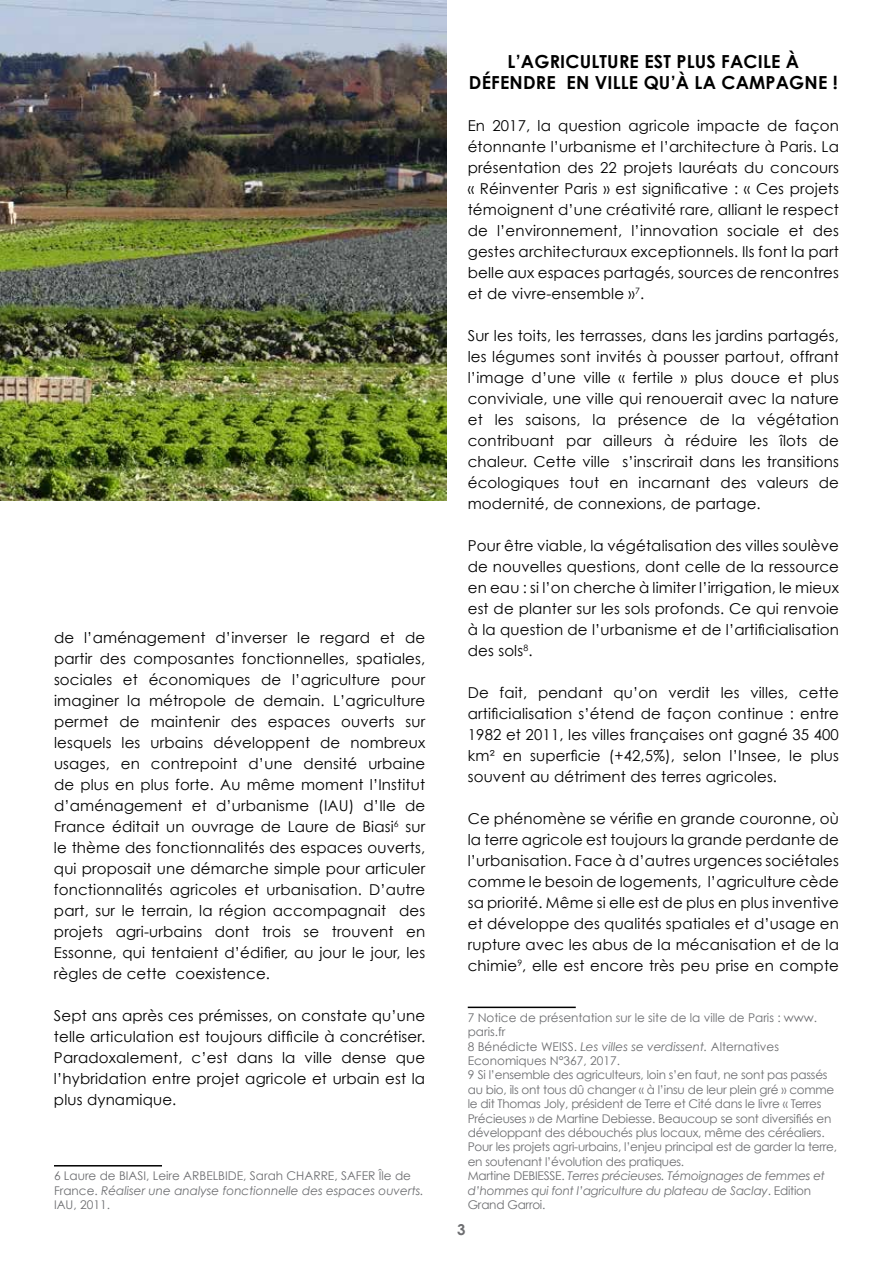
<style>
.page{position:relative;width:893px;height:1263px;background:#fff}
.page>*{position:absolute;margin:0;border:0;box-sizing:border-box;transform-origin:0 0}
.t1{font:700 18px "Century Gothic";letter-spacing:.01em;color:#000}
.t2{font:15px/21px "Century Gothic";letter-spacing:.01em;color:#000;text-align:justify}
.t3{font:700 15px "Century Gothic";color:#6d6e71}
.t4{font:12px/14.4px "Century Gothic";letter-spacing:-.02em;color:#6d6e71}
.t5{font:12px/14.4px "Century Gothic";color:#6d6e71}
.s1{font-style:italic}
</style>
<div class="page">
<hr style="left:54px;top:1165px;width:108px;height:1px;background:#000">
<hr style="left:468px;top:1006px;width:108px;height:2px;background:#000">
<img style="left:0;top:0;width:446px;height:501px">
<p class="t2" style="left:54px;top:627px;width:373px">de l’aménagement d’inverser le regard et de partir des composantes fonctionnelles, spatiales, sociales et économiques de l’agriculture pour imaginer la métropole de demain. L’agriculture permet de maintenir des espaces ouverts sur lesquels les urbains développent de nombreux usages, en contrepoint d’une densité urbaine de plus en plus forte. Au même moment l’Institut d’aménagement et d’urbanisme (IAU) d’Ile de France éditait un ouvrage de Laure de Biasi<sup>6</sup> sur le thème des fonctionnalités des espaces ouverts, qui proposait une démarche simple pour articuler fonctionnalités agricoles et urbanisation. D’autre part, sur le terrain, la région accompagnait des projets agri-urbains dont trois se trouvent en Essonne, qui tentaient d’édifier, au jour le jour, les règles de cette coexistence.</p>
<p class="t2" style="left:54px;top:1005px;width:373px">Sept ans après ces prémisses, on constate qu’une telle articulation est toujours difficile à concrétiser.<br>Paradoxalement, c’est dans la ville dense que l’hybridation entre projet agricole et urbain est la plus dynamique.</p>
<p class="t5" style="left:54px;top:1168px;width:371px">6 Laure de BIASI, Leire ARBELBIDE, Sarah CHARRE, SAFER Île de<br>France. <span class="s1">Réaliser une analyse fonctionnelle des espaces ouverts.<br></span>IAU, 2011.</p>
<p class="t1" style="left:508px;top:50px;width:39px">L’AGRICULTURE</p>
<p class="t1" style="left:644px;top:50px;width:109px">EST PLUS FACILE</p>
<p class="t1" style="left:786px;top:50px;width:15px">À</p>
<p class="t1" style="left:469px;top:71px;width:147px">DÉFENDRE EN VILLE</p>
<p class="t1" style="left:644px;top:71px;width:196px">QU’À LA CAMPAG NE !</p>
<p class="t2" style="left:468px;top:114px;width:373px">En 2017, la question agricole impacte de façon étonnante l’urbanisme et l’architecture à Paris. La présentation des 22 projets lauréats du concours « Réinventer Paris » est significative : « Ces projets témoignent d’une créativité rare, alliant le respect de l’environnement, l’innovation sociale et des gestes architecturaux exceptionnels. Ils font la part belle aux espaces partagés, sources de rencontres et de vivre-ensemble »<sup>7</sup>.</p>
<p class="t2" style="left:468px;top:324px;width:373px">Sur les toits, les terrasses, dans les jardins partagés, les légumes sont invités à pousser partout, offrant l’image d’une ville « fertile » plus douce et plus conviviale, une ville qui renouerait avec la nature et les saisons, la présence de la végétation contribuant par ailleurs à réduire les îlots de chaleur. Cette ville s’inscrirait dans les transitions écologiques tout en incarnant des valeurs de modernité, de connexions, de partage.</p>
<p class="t2" style="left:468px;top:534px;width:373px">Pour être viable, la végétalisation des villes soulève de nouvelles questions, dont celle de la ressource en eau : si l’on cherche à limiter l’irrigation, le mieux est de planter sur les sols profonds. Ce qui renvoie à la question de l’urbanisme et de l’artificialisation des sols<sup>8</sup>.</p>
<p class="t2" style="left:468px;top:681px;width:373px">De fait, pendant qu’on verdit les villes, cette artificialisation s’étend de façon continue : entre 1982 et 2011, les villes françaises ont gagné 35 400 km² en superficie (+42,5%), selon l’Insee, le plus souvent au détriment des terres agricoles.</p>
<p class="t2" style="left:468px;top:807px;width:373px">Ce phénomène se vérifie en grande couronne, où la terre agricole est toujours la grande perdante de l’urbanisation. Face à d’autres urgences sociétales comme le besoin de logements, l’agriculture cède sa priorité. Même si elle est de plus en plus inventive et développe des qualités spatiales et d’usage en rupture avec les abus de la mécanisation et de la chimie<sup>9</sup>, elle est encore très peu prise en compte</p>
<p class="t4" style="left:468px;top:1010px;width:371px">7 Notice de présentation sur le site de la ville de Paris : www. paris.fr<br>8 Bénédicte WEISS. <span class="s1">Les villes se verdissent.</span> Alternatives Economiques N°367, 2017.<br>9 Si l’ensemble des agriculteurs, loin s’en faut, ne sont pas passés au bio, ils ont tous dû changer « à l’insu de leur plein gré » comme le dit Thomas Joly, président de Terre et Cité dans le livre « Terres Précieuses » de Martine Debiesse. Beaucoup se sont diversifiés en développant des débouchés plus locaux, même des céréaliers.<br>Pour les projets agri-urbains, l’enjeu principal est de garder la terre, en soutenant l’évolution des pratiques.<br>Martine DEBIESSE. <span class="s1">Terres précieuses. Témoignages de femmes et d’hommes qui font l’agriculture du plateau de Saclay</span>. Edition Grand Garroi.</p>
<p class="t3" style="left:457px;top:1220px;width:10px">3</p>
</div>
